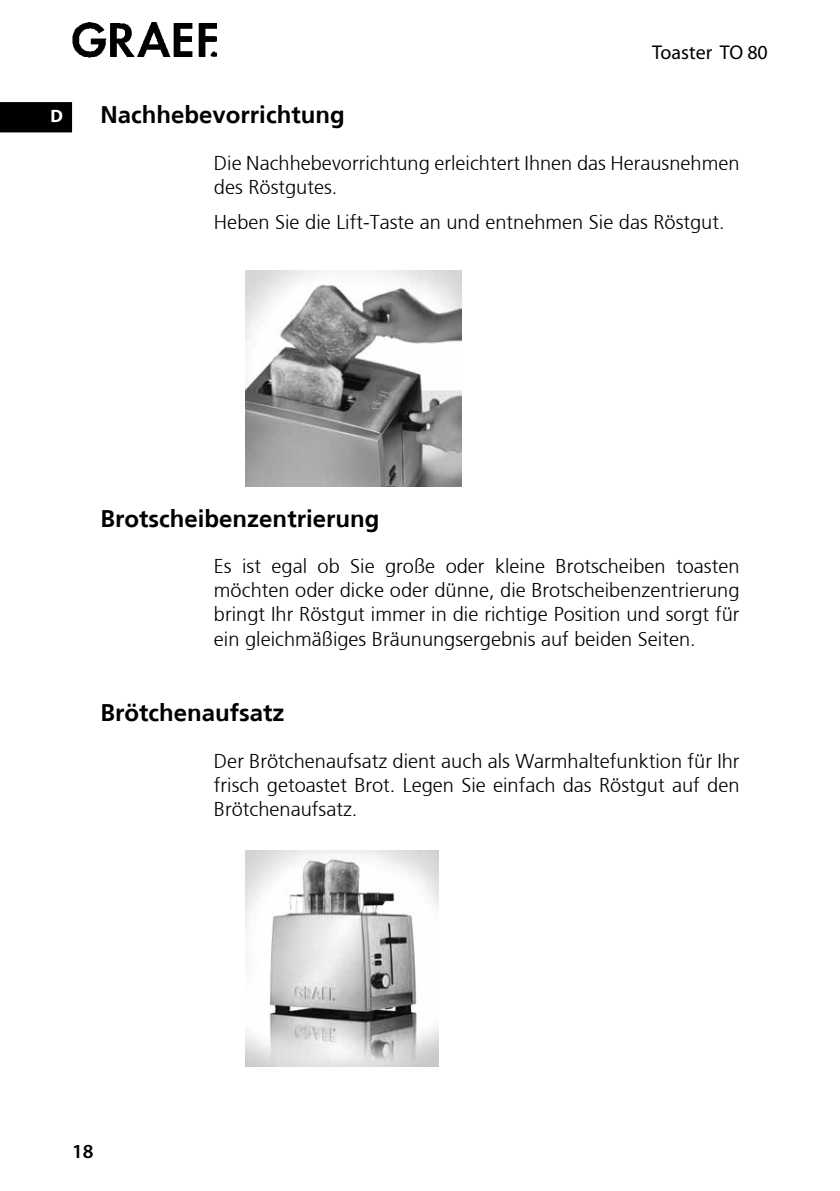
<style>
.page{position:relative;width:840px;height:1191px;background:#fff}
.page>*{position:absolute;margin:0;border:0;box-sizing:border-box;transform-origin:0 0}
.t1{font:700 24px "Frutiger";color:#000}
.t2{font:300 20px/24px "Frutiger";color:#000;text-align:justify}
.t3{font:20px "Myriad Pro";color:#000}
.t4{font:600 20px "Myriad Pro";color:#000}
.t5{font:700 18px "Myriad Pro";color:#fff}
</style>
<div class="page">
<img style="left:72px;top:23px;width:144px;height:35px">
<div style="left:0;top:102px;width:72px;height:30px;background:#000"></div>
<img style="left:245px;top:850px;width:193px;height:216px">
<img style="left:245px;top:271px;width:216px;height:215px">
<p class="t3" style="left:651px;top:40px;width:117px">Toaster TO 80</p>
<p class="t5" style="left:51px;top:105px;width:14px">D</p>
<p class="t1" style="left:100px;top:101px;width:246px">Nachhebevorrichtung</p>
<p class="t2" style="left:214px;top:151px;width:526px">Die Nachhebevorrichtung erleichtert Ihnen das Herausnehmen des Röstgutes.</p>
<p class="t2" style="left:214px;top:210px;width:512px">Heben Sie die Lift-Taste an und entnehmen Sie das Röstgut.</p>
<p class="t1" style="left:100px;top:504px;width:280px">Brotscheibenzentrierung</p>
<p class="t2" style="left:214px;top:554px;width:526px">Es ist egal ob Sie große oder kleine Brotscheiben toasten möchten oder dicke oder dünne, die Brotscheibenzentrierung bringt Ihr Röstgut immer in die richtige Position und sorgt für ein gleichmäßiges Bräunungsergebnis auf beiden Seiten.</p>
<p class="t1" style="left:100px;top:698px;width:186px">Brötchenaufsatz</p>
<p class="t2" style="left:214px;top:749px;width:527px">Der Brötchenaufsatz dient auch als Warmhaltefunktion für Ihr frisch getoastet Brot. Legen Sie einfach das Röstgut auf den Brötchenaufsatz.</p>
<p class="t4" style="left:72px;top:1138px;width:23px">18</p>
</div>
